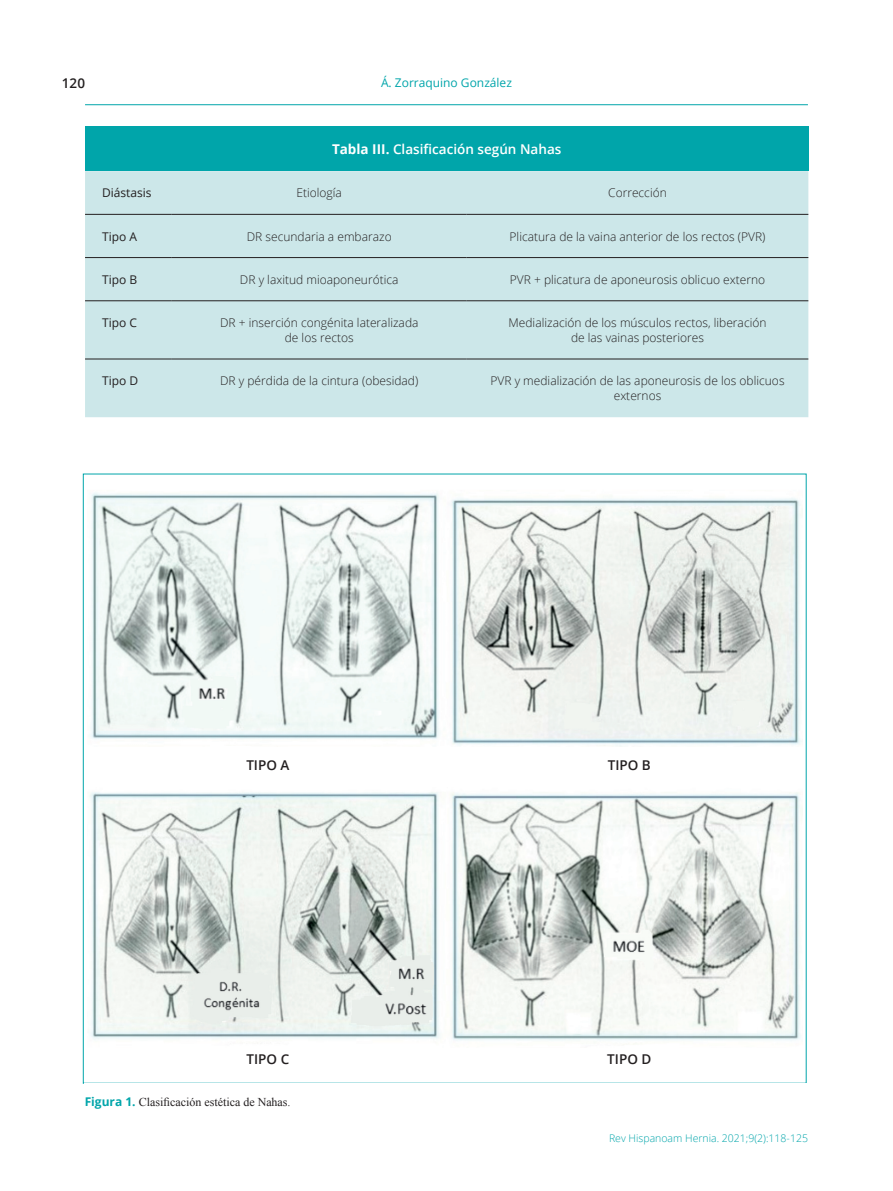
<style>
.page{position:relative;width:893px;height:1191px;background:#fff}
.page>*{position:absolute;margin:0;border:0;box-sizing:border-box;transform-origin:0 0}
.Tabla_titulo{font:600 13.5px "Open Sans";color:#fff}
.Tabla_titulo-2{font:600 13.5px "Open Sans";color:#231f20}
.Tabla_interior{font:300 12px/15px "Open Sans";color:#231f20;text-align:center}
.FIGURA{font:12px "Times New Roman";color:#231f20}
.Tabla_cabezas{font:12px "Open Sans";color:#231f20}
.t1{font:12px "Open Sans";color:#00a5aa}
.t2{font:300 10.5px "Open Sans";color:#00a5aa}
.s1{font-weight:700}
.s2{font-family:"Open Sans";font-weight:700;color:#00a5aa}
</style>
<div class="page">
<hr style="left:85px;top:104px;width:723px;height:1px;background:#00a5aa">
<div style="left:85px;top:127px;width:723px;height:44px;background:#00a5aa"></div>
<div style="left:85px;top:171px;width:723px;height:246px;background:#cce7e9"></div>
<hr style="left:85px;top:214px;width:87px;height:1px;background:#231f20">
<hr style="left:172px;top:214px;width:295px;height:1px;background:#231f20">
<hr style="left:467px;top:214px;width:341px;height:1px;background:#231f20">
<hr style="left:85px;top:257px;width:87px;height:1px;background:#231f20">
<hr style="left:172px;top:257px;width:295px;height:1px;background:#231f20">
<hr style="left:467px;top:257px;width:341px;height:1px;background:#231f20">
<hr style="left:85px;top:300px;width:87px;height:1px;background:#231f20">
<hr style="left:172px;top:300px;width:295px;height:1px;background:#231f20">
<hr style="left:467px;top:300px;width:341px;height:1px;background:#231f20">
<hr style="left:85px;top:358px;width:87px;height:1px;background:#231f20">
<hr style="left:172px;top:358px;width:295px;height:1px;background:#231f20">
<hr style="left:467px;top:358px;width:341px;height:1px;background:#231f20">
<img style="left:90px;top:492px;width:711px;height:254px">
<img style="left:90px;top:792px;width:711px;height:249px">
<p class="Tabla_titulo-2" style="left:62px;top:74px;width:25px">120</p>
<p class="t1" style="left:381px;top:75px;width:132px">Á. Zorraquino González</p>
<p class="Tabla_titulo" style="left:332px;top:140px;width:231px"><span class="s1">Tabla III.</span> Clasificación según Nahas</p>
<p class="Tabla_cabezas" style="left:102px;top:185px;width:51px">Diástasis</p>
<p class="Tabla_interior" style="left:296px;top:185px;width:47px">Etiología</p>
<p class="Tabla_interior" style="left:608px;top:185px;width:60px">Corrección</p>
<p class="Tabla_cabezas" style="left:102px;top:228px;width:36px">Tipo A</p>
<p class="Tabla_interior" style="left:247px;top:228px;width:146px">DR secundaria a embarazo</p>
<p class="Tabla_interior" style="left:510px;top:228px;width:257px">Plicatura de la vaina anterior de los rectos (PVR)</p>
<p class="Tabla_cabezas" style="left:102px;top:271px;width:37px">Tipo B</p>
<p class="Tabla_interior" style="left:240px;top:271px;width:160px">DR y laxitud mioaponeurótica</p>
<p class="Tabla_interior" style="left:510px;top:271px;width:257px">PVR + plicatura de aponeurosis oblicuo externo</p>
<p class="Tabla_cabezas" style="left:102px;top:314px;width:36px">Tipo C</p>
<p class="Tabla_interior" style="left:220px;top:315px;width:200px">DR + inserción congénita lateralizada de los rectos</p>
<p class="Tabla_interior" style="left:509px;top:315px;width:259px">Medialización de los músculos rectos, liberación de las vainas posteriores</p>
<p class="Tabla_cabezas" style="left:102px;top:372px;width:38px">Tipo D</p>
<p class="Tabla_interior" style="left:220px;top:373px;width:200px">DR y pérdida de la cintura (obesidad)</p>
<p class="Tabla_interior" style="left:490px;top:373px;width:296px">PVR y medialización de las aponeurosis de los oblicuos externos</p>
<p class="Tabla_titulo-2" style="left:246px;top:756px;width:45px">TIPO A</p>
<p class="Tabla_titulo-2" style="left:608px;top:756px;width:45px">TIPO B</p>
<p class="Tabla_titulo-2" style="left:246px;top:1050px;width:44px">TIPO C</p>
<p class="Tabla_titulo-2" style="left:607px;top:1050px;width:46px">TIPO D</p>
<p class="FIGURA" style="left:85px;top:1093px;width:207px"><span class="s2">Figura 1.</span> Clasificación estética de Nahas.</p>
<p class="t2" style="left:609px;top:1130px;width:200px">Rev Hispanoam Hernia. 2021;9(2):118-125</p>
</div>
